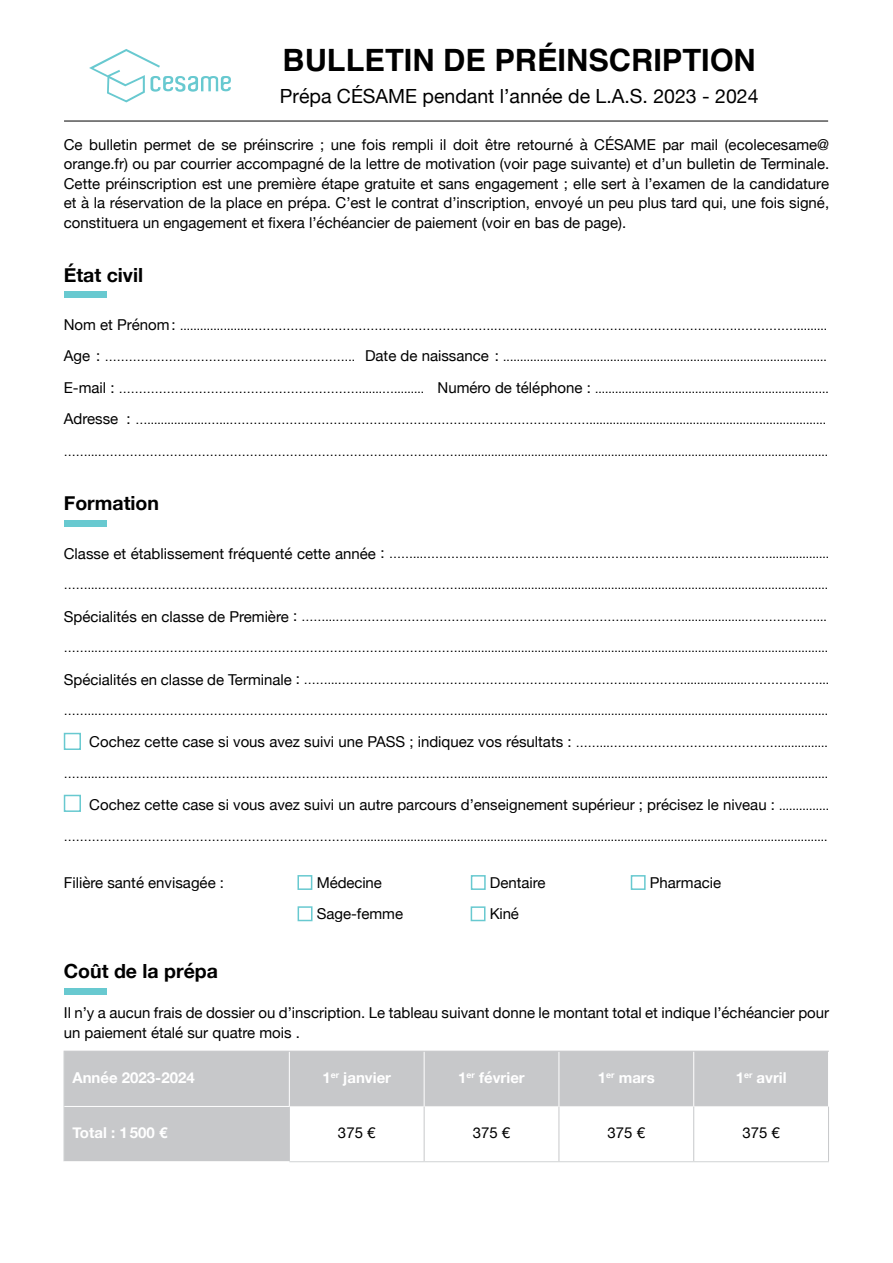
<style>
.page{position:relative;width:893px;height:1263px;background:#fff}
.page>*{position:absolute;margin:0;border:0;box-sizing:border-box;transform-origin:0 0}
.t1{font:700 30.75px "Helvetica";color:#000}
.t2{font:19.5px "Helvetica Neue";color:#000}
.t3{font:700 19.5px "Helvetica Neue";color:#000}
.t4{font:15px/19.5px "Helvetica Neue";color:#000;text-align:justify}
.t5{font:700 15px "Helvetica Neue";color:#fff}
.t6{font:12px "Helvetica Neue";color:#000}
.s1{font-size:15px}
.s2{font-size:12px}
</style>
<div class="page">
<div style="left:64px;top:292px;width:42px;height:6px;background:#68c9d0"></div>
<div style="left:64px;top:520px;width:42px;height:6px;background:#68c9d0"></div>
<div style="left:64px;top:733px;width:17px;height:17px;border:2px solid #68c9d0"></div>
<div style="left:64px;top:795px;width:17px;height:17px;border:2px solid #68c9d0"></div>
<div style="left:297px;top:875px;width:15px;height:15px;border:2px solid #68c9d0"></div>
<div style="left:471px;top:875px;width:15px;height:15px;border:2px solid #68c9d0"></div>
<div style="left:631px;top:875px;width:15px;height:15px;border:2px solid #68c9d0"></div>
<div style="left:298px;top:906px;width:15px;height:15px;border:2px solid #68c9d0"></div>
<div style="left:471px;top:906px;width:14px;height:15px;border:2px solid #68c9d0"></div>
<div style="left:64px;top:988px;width:42px;height:6px;background:#68c9d0"></div>
<hr style="left:64px;top:121px;width:764px;height:1px;background:#000">
<svg style="left:89px;top:49px;width:142px;height:53px"></svg>
<svg style="left:65px;top:1052px;width:763px;height:109px;fill:#c7c8ca"></svg>
<hr style="left:289px;top:1051px;width:1px;height:55px;background:#fff">
<hr style="left:424px;top:1051px;width:1px;height:55px;background:#fff">
<hr style="left:559px;top:1051px;width:1px;height:55px;background:#fff">
<hr style="left:693px;top:1051px;width:1px;height:55px;background:#fff">
<hr style="left:290px;top:1106px;width:134px;height:1px;background:#f0f0f0">
<hr style="left:424px;top:1106px;width:135px;height:1px;background:#f0f0f0">
<hr style="left:559px;top:1106px;width:135px;height:1px;background:#f0f0f0">
<hr style="left:694px;top:1106px;width:135px;height:1px;background:#f0f0f0">
<hr style="left:64px;top:1106px;width:1px;height:55px;background:#d1d3d4">
<hr style="left:64px;top:1051px;width:225px;height:1px;background:#c7c8ca">
<hr style="left:289px;top:1051px;width:135px;height:1px;background:#c7c8ca">
<hr style="left:424px;top:1051px;width:135px;height:1px;background:#c7c8ca">
<hr style="left:559px;top:1051px;width:135px;height:1px;background:#c7c8ca">
<hr style="left:694px;top:1051px;width:135px;height:1px;background:#c7c8ca">
<hr style="left:64px;top:1051px;width:1px;height:55px;background:#d1d3d4">
<hr style="left:289px;top:1107px;width:1px;height:54px;background:#c7c8ca">
<hr style="left:424px;top:1107px;width:1px;height:54px;background:#c7c8ca">
<hr style="left:559px;top:1107px;width:1px;height:54px;background:#c7c8ca">
<hr style="left:693px;top:1107px;width:1px;height:54px;background:#c7c8ca">
<hr style="left:828px;top:1107px;width:1px;height:54px;background:#c7c8ca">
<hr style="left:289px;top:1161px;width:135px;height:1px;background:#d1d3d4">
<hr style="left:424px;top:1161px;width:135px;height:1px;background:#d1d3d4">
<hr style="left:559px;top:1161px;width:135px;height:1px;background:#d1d3d4">
<hr style="left:694px;top:1161px;width:135px;height:1px;background:#d1d3d4">
<hr style="left:64px;top:1106px;width:226px;height:1px;background:#fff">
<h1 class="t1" style="left:283px;top:35px;width:475px">BULLETIN de PRÉINSCRIPTION</h1>
<h2 class="t2" style="left:280px;top:82px;width:480px">Prépa CéSAME pendant l’année de L.A.S. 2023 - 2024</h2>
<p class="t4" style="left:64px;top:135px;width:767px">Ce bulletin permet de se préinscrire ; une fois rempli il doit être retourné à CéSAME par mail (ecolecesame@ orange.fr) ou par courrier accompagné de la lettre de motivation (voir page suivante) et d’un bulletin de Terminale.<br>Cette préinscription est une première étape gratuite et sans engagement ; elle sert à l’examen de la candidature et à la réservation de la place en prépa. C’est le contrat d’inscription, envoyé un peu plus tard qui, une fois signé, constituera un engagement et fixera l’échéancier de paiement (voir en bas de page).</p>
<h2 class="t3" style="left:64px;top:259px;width:81px">état civil</h2>
<p class="t6" style="left:64px;top:317px;width:765px"><span class="s1">Nom et Prénom:</span> .....................…………………………………………………….…………………………………………………….…………….........</p>
<p class="t6" style="left:64px;top:348px;width:765px"><span class="s1">Age :</span> ……………………………………………………... <span class="s1">Date de naissance :</span> .................................................................................................</p>
<p class="t6" style="left:64px;top:380px;width:766px"><span class="s1">E-mail :</span> …………………………………………………….......…......... <span class="s1">Numéro de téléphone :</span> ......................................................................</p>
<p class="t6" style="left:64px;top:411px;width:764px"><span class="s1">Adresse :</span> …..................…...……………………………………………………………………………….......................................................................</p>
<p class="t6" style="left:64px;top:443px;width:766px">……...………………………………………………………………………………...............................................................................................................</p>
<h2 class="t3" style="left:64px;top:487px;width:97px">Formation</h2>
<p class="t6" style="left:64px;top:545px;width:767px"><span class="s1">Classe et établissement fréquenté cette année :</span> ……...………………………………………………………………...…………..................</p>
<p class="t6" style="left:64px;top:576px;width:766px">……...………………………………………………………………………………...............................................................................................................</p>
<p class="t6" style="left:64px;top:608px;width:764px"><span class="s1">Spécialités en classe de Première :</span> ……...………………………………………………………………...…………...................………………...</p>
<p class="t6" style="left:64px;top:639px;width:766px">……...………………………………………………………………………………...............................................................................................................</p>
<p class="t6" style="left:64px;top:671px;width:767px"><span class="s1">Spécialités en classe de Terminale :</span> ……...………………………………………………………………...…………...................………………...</p>
<p class="t6" style="left:64px;top:702px;width:766px">……...………………………………………………………………………………...............................................................................................................</p>
<p class="t4" style="left:89px;top:732px;width:740px">Cochez cette case si vous avez suivi une PASS ; indiquez vos résultats : <span class="s2">……...……………………………………...............</span></p>
<p class="t6" style="left:64px;top:765px;width:766px">……...………………………………………………………………………………...............................................................................................................</p>
<p class="t4" style="left:89px;top:795px;width:741px">Cochez cette case si vous avez suivi un autre parcours d’enseignement supérieur ; précisez le niveau : <span class="s2">...............</span></p>
<p class="t6" style="left:64px;top:828px;width:765px">…………………………………………………………………...........................................................................................................................................</p>
<p class="t4" style="left:64px;top:873px;width:162px">Filière santé envisagée :</p>
<p class="t4" style="left:317px;top:873px;width:66px">Médecine</p>
<p class="t4" style="left:490px;top:873px;width:57px">Dentaire</p>
<p class="t4" style="left:650px;top:873px;width:73px">Pharmacie</p>
<p class="t4" style="left:317px;top:905px;width:88px">Sage-femme</p>
<p class="t4" style="left:490px;top:905px;width:31px">Kiné</p>
<h2 class="t3" style="left:64px;top:955px;width:156px">Coût de la prépa</h2>
<p class="t4" style="left:64px;top:1004px;width:767px">Il n’y a aucun frais de dossier ou d’inscription. Le tableau suivant donne le montant total et indique l’échéancier pour un paiement étalé sur quatre mois .</p>
<p class="t5" style="left:72px;top:1066px;width:124px">Année 2023-2024</p>
<p class="t5" style="left:322px;top:1066px;width:70px">1<sup>er</sup> janvier</p>
<p class="t5" style="left:458px;top:1066px;width:68px">1<sup>er</sup> février</p>
<p class="t5" style="left:598px;top:1066px;width:59px">1<sup>er</sup> mars</p>
<p class="t5" style="left:736px;top:1066px;width:52px">1<sup>er</sup> avril</p>
<p class="t5" style="left:72px;top:1121px;width:96px">Total : 1 500 €</p>
<p class="t4" style="left:338px;top:1123px;width:39px">375 €</p>
<p class="t4" style="left:473px;top:1123px;width:39px">375 €</p>
<p class="t4" style="left:608px;top:1123px;width:39px">375 €</p>
<p class="t4" style="left:742px;top:1123px;width:39px">375 €</p>
</div>
